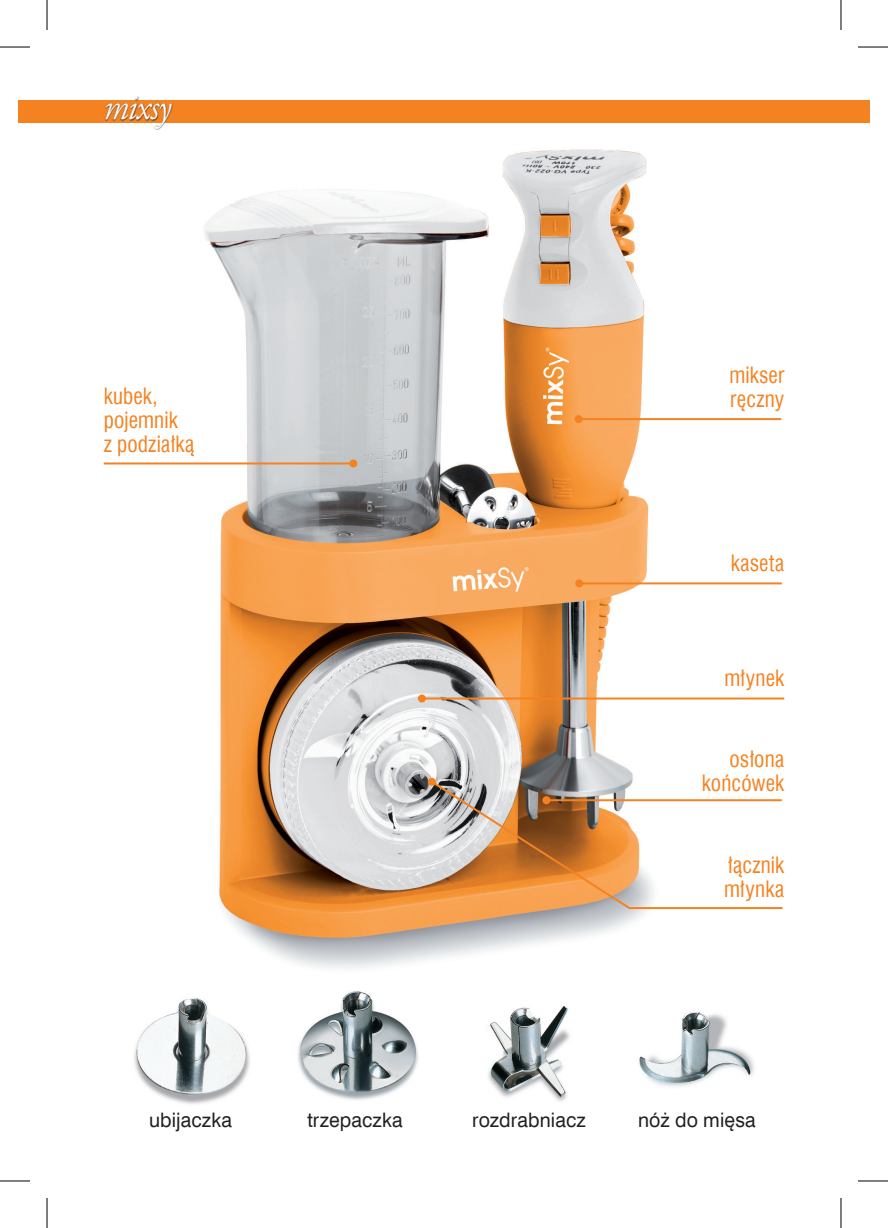
<style>
.page{position:relative;width:888px;height:1228px;background:#fff}
.page>*{position:absolute;margin:0;border:0;box-sizing:border-box;transform-origin:0 0}
.t1{font:italic 38px "Adobe Garamond Pro";letter-spacing:-.02em;color:#fff;scale:.9 1}
.t2{font:22px/24px "Swis 721 Cn EU";letter-spacing:.005em;color:#f58220}
.t3{font:20px "Swis 721 EU";letter-spacing:.005em;color:#231f20}
</style>
<div class="page">
<div style="left:19px;top:100px;width:850px;height:23px;background:#f58220"></div>
<div style="left:105px;top:95px;width:68px;height:35px;background:#231f20;opacity:.75"></div>
<img style="left:175px;top:149px;width:496px;height:820px">
<img style="left:298px;top:991px;width:120px;height:109px">
<img style="left:488px;top:1006px;width:82px;height:96px">
<img style="left:639px;top:1011px;width:115px;height:76px">
<img style="left:134px;top:998px;width:116px;height:107px">
<hr style="left:104px;top:462px;width:249px;height:2px;background:#f58220">
<div style="left:349px;top:459px;width:8px;height:8px;background:#f58220;border-radius:50%"></div>
<hr style="left:578px;top:418px;width:203px;height:2px;background:#f58220">
<div style="left:574px;top:415px;width:8px;height:8px;background:#f58220;border-radius:50%"></div>
<svg style="left:429px;top:779px;width:354px;height:131px"></svg>
<div style="left:428px;top:778px;width:8px;height:8px;background:#f58220;border-radius:50%"></div>
<hr style="left:579px;top:582px;width:203px;height:2px;background:#f58220">
<div style="left:575px;top:579px;width:8px;height:8px;background:#f58220;border-radius:50%"></div>
<hr style="left:422px;top:697px;width:362px;height:2px;background:#f58220">
<div style="left:418px;top:694px;width:8px;height:8px;background:#f58220;border-radius:50%"></div>
<hr style="left:546px;top:799px;width:236px;height:2px;background:#f58220">
<div style="left:542px;top:796px;width:8px;height:8px;background:#f58220;border-radius:50%"></div>
<hr style="left:0;top:47px;width:30px;height:1px;background:#000">
<hr style="left:858px;top:47px;width:30px;height:1px;background:#000">
<hr style="left:0;top:1181px;width:30px;height:1px;background:#000">
<hr style="left:858px;top:1181px;width:30px;height:1px;background:#000">
<hr style="left:47px;top:0;width:1px;height:30px;background:#000">
<hr style="left:47px;top:1198px;width:1px;height:30px;background:#000">
<hr style="left:840px;top:0;width:1px;height:30px;background:#000">
<hr style="left:840px;top:1198px;width:1px;height:30px;background:#000">
<h1 class="t1" style="left:104px;top:84px;width:76px">mixsy</h1>
<p class="t2" style="left:104px;top:384px;width:92px">kubek, pojemnik<br>z podziałką</p>
<p class="t2" style="left:729px;top:363px;width:56px">mikser ręczny</p>
<p class="t2" style="left:731px;top:551px;width:55px">kaseta</p>
<p class="t2" style="left:724px;top:666px;width:62px">młynek</p>
<p class="t2" style="left:702px;top:747px;width:84px;text-align:right">osłona końcówek</p>
<p class="t2" style="left:724px;top:852px;width:62px">łącznik młynka</p>
<p class="t3" style="left:149px;top:1108px;width:84px">ubijaczka</p>
<p class="t3" style="left:307px;top:1108px;width:97px">trzepaczka</p>
<p class="t3" style="left:472px;top:1108px;width:115px">rozdrabniacz</p>
<p class="t3" style="left:638px;top:1108px;width:119px">nóż do mięsa</p>
</div>
